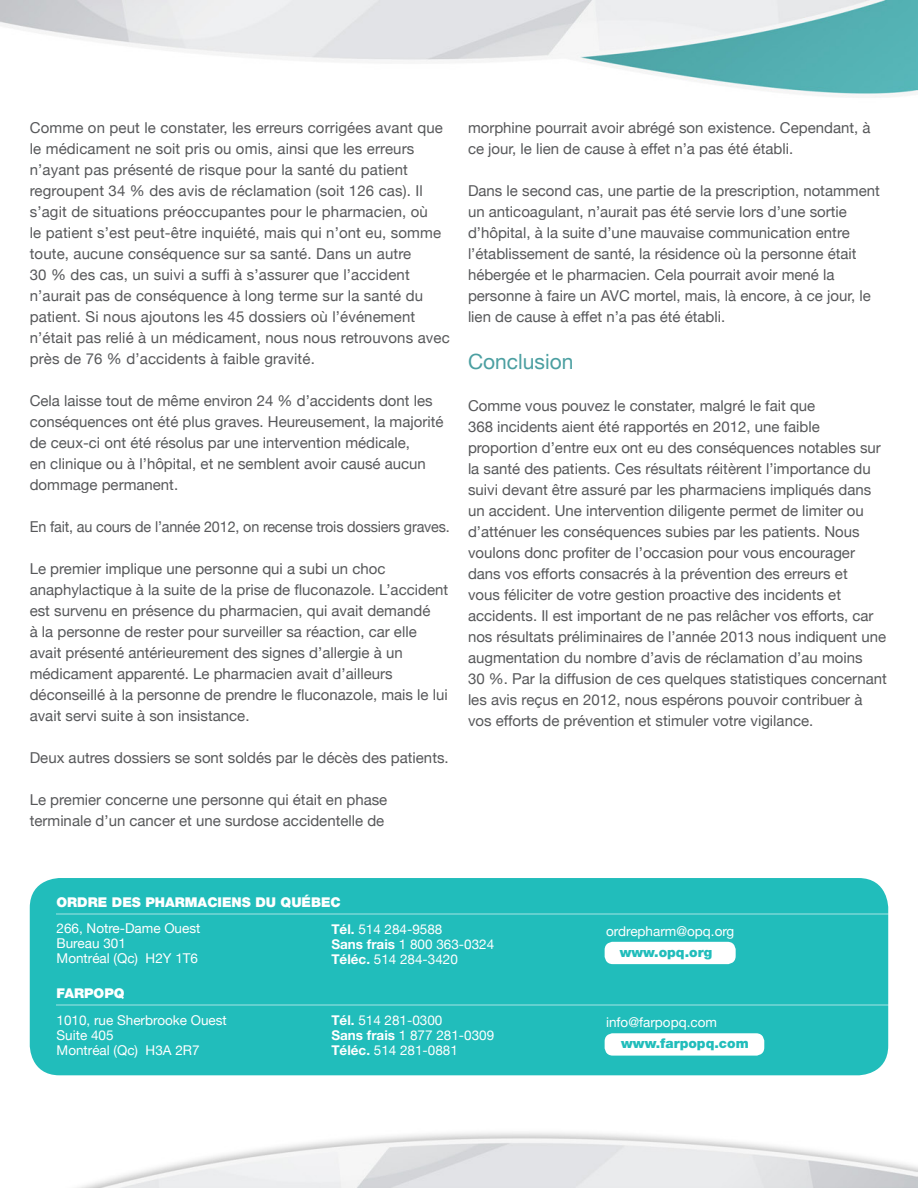
<style>
.page{position:relative;width:918px;height:1188px;background:#fff}
.page>*{position:absolute;margin:0;border:0;box-sizing:border-box;transform-origin:0 0}
.t1{font:21px "Helvetica Neue";color:#4b9fa1}
.t2{font:15px/21px "Helvetica Neue";color:#57585a}
.t3{font:15px "Helvetica Neue";color:#57585a;scale:.96 1}
.t4{font:13.5px/15px "Helvetica Neue";color:#fff}
.t5{font:900 13.5px "Helvetica Neue";color:#fff}
.t6{font:900 13.5px "Helvetica Neue";color:#21bdbb}
.s1{font-weight:700}
</style>
<div class="page">
<img style="left:0;top:0;width:918px;height:1188px">
<div style="left:30px;top:878px;width:858px;height:197px;background:#21bdbb;border-radius:30px"></div>
<div style="left:605px;top:942px;width:131px;height:22px;background:#fff;border-radius:8px"></div>
<div style="left:605px;top:1033px;width:159px;height:23px;background:#fff;border-radius:8px"></div>
<hr style="left:57px;top:913px;width:852px;height:2px;background:#fff">
<hr style="left:57px;top:1005px;width:852px;height:1px;background:#fff">
<p class="t2" style="left:30px;top:117px;width:422px">Comme on peut le constater, les erreurs corrigées avant que le médicament ne soit pris ou omis, ainsi que les erreurs n’ayant pas présenté de risque pour la santé du patient regroupent 34 % des avis de réclamation (soit 126 cas). Il s’agit de situations préoccupantes pour le pharmacien, où<br>le patient s’est peut-être inquiété, mais qui n’ont eu, somme toute, aucune conséquence sur sa santé. Dans un autre<br>30 % des cas, un suivi a suffi à s’assurer que l’accident n’aurait pas de conséquence à long terme sur la santé du patient. Si nous ajoutons les 45 dossiers où l’événement n’était pas relié à un médicament, nous nous retrouvons avec près de 76 % d’accidents à faible gravité.</p>
<p class="t2" style="left:30px;top:390px;width:415px">Cela laisse tout de même environ 24 % d’accidents dont les conséquences ont été plus graves. Heureusement, la majorité de ceux-ci ont été résolus par une intervention médicale,<br>en clinique ou à l’hôpital, et ne semblent avoir causé aucun dommage permanent.</p>
<p class="t3" style="left:30px;top:518px;width:439px">En fait, au cours de l’année 2012, on recense trois dossiers graves.</p>
<p class="t2" style="left:30px;top:558px;width:420px">Le premier implique une personne qui a subi un choc anaphylactique à la suite de la prise de fluconazole. L’accident est survenu en présence du pharmacien, qui avait demandé<br>à la personne de rester pour surveiller sa réaction, car elle avait présenté antérieurement des signes d’allergie à un médicament apparenté. Le pharmacien avait d’ailleurs déconseillé à la personne de prendre le fluconazole, mais le lui avait servi suite à son insistance.</p>
<p class="t2" style="left:30px;top:747px;width:420px">Deux autres dossiers se sont soldés par le décès des patients.</p>
<p class="t2" style="left:30px;top:789px;width:359px">Le premier concerne une personne qui était en phase terminale d’un cancer et une surdose accidentelle de</p>
<p class="t2" style="left:468px;top:117px;width:404px">morphine pourrait avoir abrégé son existence. Cependant, à ce jour, le lien de cause à effet n’a pas été établi.</p>
<p class="t2" style="left:468px;top:180px;width:413px">Dans le second cas, une partie de la prescription, notamment un anticoagulant, n’aurait pas été servie lors d’une sortie d’hôpital, à la suite d’une mauvaise communication entre l’établissement de santé, la résidence où la personne était hébergée et le pharmacien. Cela pourrait avoir mené la personne à faire un AVC mortel, mais, là encore, à ce jour, le lien de cause à effet n’a pas été établi.</p>
<p class="t1" style="left:468px;top:349px;width:107px">Conclusion</p>
<p class="t2" style="left:468px;top:395px;width:420px">Comme vous pouvez le constater, malgré le fait que<br>368 incidents aient été rapportés en 2012, une faible proportion d’entre eux ont eu des conséquences notables sur la santé des patients. Ces résultats réitèrent l’importance du suivi devant être assuré par les pharmaciens impliqués dans un accident. Une intervention diligente permet de limiter ou d’atténuer les conséquences subies par les patients. Nous voulons donc profiter de l’occasion pour vous encourager dans vos efforts consacrés à la prévention des erreurs et<br>vous féliciter de votre gestion proactive des incidents et accidents. Il est important de ne pas relâcher vos efforts, car nos résultats préliminaires de l’année 2013 nous indiquent une augmentation du nombre d’avis de réclamation d’au moins<br>30 %. Par la diffusion de ces quelques statistiques concernant les avis reçus en 2012, nous espérons pouvoir contribuer à vos efforts de prévention et stimuler votre vigilance.</p>
<p class="t5" style="left:57px;top:894px;width:286px">ORDRE DES PHARMACIENS DU QUÉBEC</p>
<p class="t4" style="left:57px;top:921px;width:145px">266, Notre-Dame Ouest<br>Bureau 301</p>
<p class="t4" style="left:57px;top:951px;width:143px">Montréal (Qc) H2Y 1T6</p>
<p class="t5" style="left:57px;top:985px;width:70px">FARPOPQ</p>
<p class="t4" style="left:57px;top:1012px;width:172px">1010, rue Sherbrooke Ouest</p>
<p class="t4" style="left:57px;top:1027px;width:59px">Suite 405</p>
<p class="t4" style="left:57px;top:1042px;width:145px">Montréal (Qc) H3A 2R7</p>
<p class="t4" style="left:331px;top:921px;width:113px"><span class="s1">Tél.</span> 514 284-9588</p>
<p class="t4" style="left:331px;top:936px;width:164px"><span class="s1">Sans frais</span> 1 800 363-0324</p>
<p class="t4" style="left:331px;top:951px;width:128px"><span class="s1">Téléc.</span> 514 284-3420</p>
<p class="t4" style="left:331px;top:1013px;width:113px"><span class="s1">Tél.</span> 514 281-0300</p>
<p class="t4" style="left:331px;top:1028px;width:164px"><span class="s1">Sans frais</span> 1 877 281-0309</p>
<p class="t4" style="left:331px;top:1043px;width:128px"><span class="s1">Téléc.</span> 514 281-0881</p>
<p class="t4" style="left:606px;top:923px;width:130px">ordrepharm@opq.org</p>
<p class="t6" style="left:620px;top:944px;width:94px">www.opq.org</p>
<p class="t4" style="left:606px;top:1015px;width:112px">info@farpopq.com</p>
<p class="t6" style="left:621px;top:1035px;width:129px">www.farpopq.com</p>
</div>
